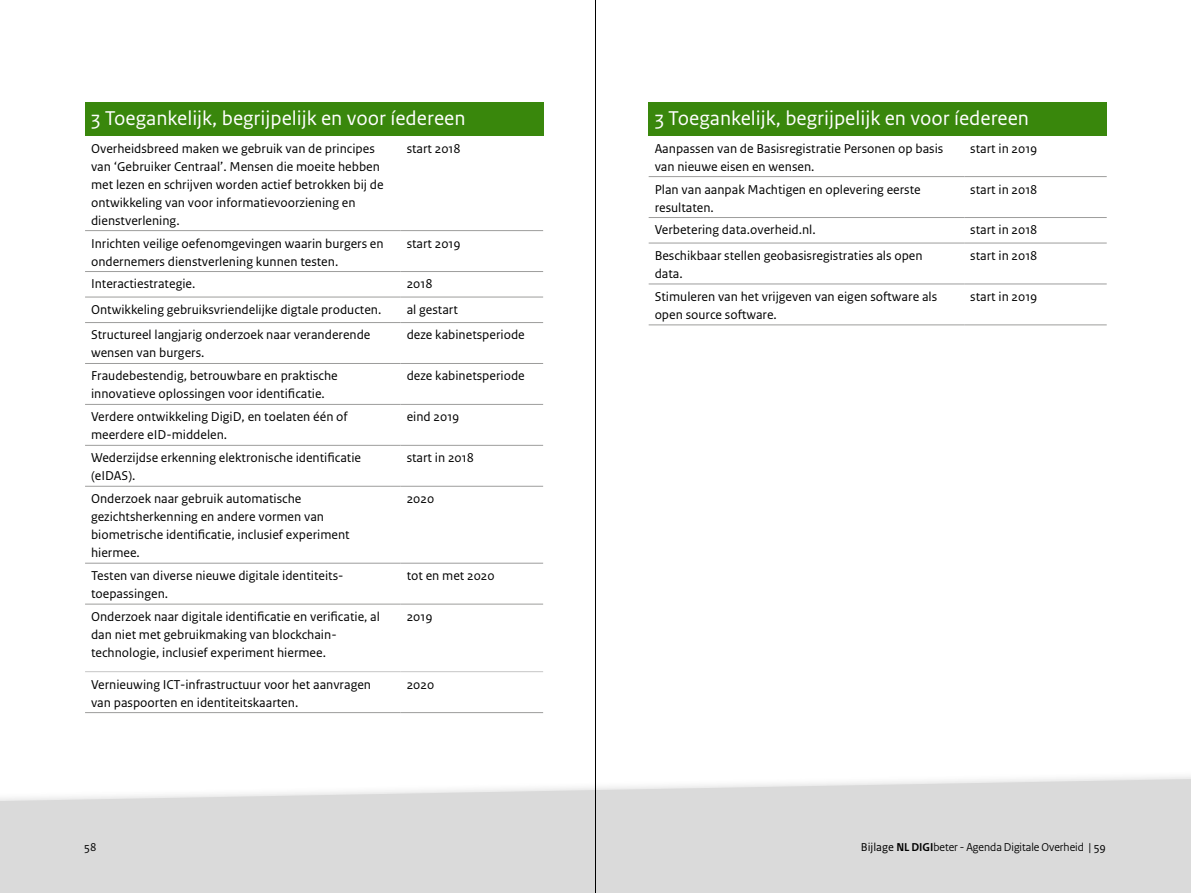
<style>
.page{position:relative;width:1191px;height:893px;background:#fff}
.page>*{position:absolute;margin:0;border:0;box-sizing:border-box;transform-origin:0 0}
.Tabel_kop_def{font:21px "Rijksoverheid Sans Text";color:#fff}
.Brood_tabel{font:13.5px/18px "Rijksoverheid Sans Text";color:#000}
.t1{font:12px "Rijksoverheid Sans Heading";color:#000}
.t2{font:12px "Rijksoverheid Sans Text";color:#000}
.s1{font-family:"Rijksoverheid Sans Text"}
.s2{font-weight:700}
</style>
<div class="page">
<svg style="left:0;top:779px;width:1191px;height:114px;background:#ddd"></svg>
<div style="left:85px;top:102px;width:458px;height:34px;background:#39870c"></div>
<hr style="left:85px;top:712px;width:316px;height:1px;background:#9d9d9c">
<hr style="left:401px;top:712px;width:142px;height:1px;background:#9d9d9c">
<hr style="left:85px;top:671px;width:316px;height:1px;background:#c6c6c6">
<hr style="left:401px;top:671px;width:142px;height:1px;background:#c6c6c6">
<hr style="left:85px;top:230px;width:316px;height:1px;background:#9d9d9c">
<hr style="left:401px;top:230px;width:142px;height:1px;background:#9d9d9c">
<hr style="left:85px;top:271px;width:316px;height:1px;background:#9d9d9c">
<hr style="left:401px;top:271px;width:142px;height:1px;background:#9d9d9c">
<hr style="left:85px;top:297px;width:316px;height:1px;background:#9d9d9c">
<hr style="left:401px;top:297px;width:142px;height:1px;background:#9d9d9c">
<hr style="left:85px;top:322px;width:316px;height:1px;background:#9d9d9c">
<hr style="left:401px;top:322px;width:142px;height:1px;background:#9d9d9c">
<hr style="left:85px;top:363px;width:316px;height:1px;background:#9d9d9c">
<hr style="left:401px;top:363px;width:142px;height:1px;background:#9d9d9c">
<hr style="left:85px;top:404px;width:316px;height:1px;background:#9d9d9c">
<hr style="left:401px;top:404px;width:142px;height:1px;background:#9d9d9c">
<hr style="left:85px;top:445px;width:316px;height:1px;background:#9d9d9c">
<hr style="left:401px;top:445px;width:142px;height:1px;background:#9d9d9c">
<hr style="left:85px;top:486px;width:316px;height:1px;background:#9d9d9c">
<hr style="left:401px;top:486px;width:142px;height:1px;background:#9d9d9c">
<hr style="left:85px;top:563px;width:316px;height:1px;background:#9d9d9c">
<hr style="left:401px;top:563px;width:142px;height:1px;background:#9d9d9c">
<hr style="left:85px;top:604px;width:316px;height:1px;background:#9d9d9c">
<hr style="left:401px;top:604px;width:142px;height:1px;background:#9d9d9c">
<div style="left:648px;top:102px;width:458px;height:34px;background:#39870c"></div>
<hr style="left:648px;top:176px;width:316px;height:1px;background:#9d9d9c">
<hr style="left:964px;top:176px;width:142px;height:1px;background:#9d9d9c">
<hr style="left:648px;top:217px;width:316px;height:1px;background:#9d9d9c">
<hr style="left:964px;top:217px;width:142px;height:1px;background:#9d9d9c">
<hr style="left:648px;top:243px;width:316px;height:1px;background:#9d9d9c">
<hr style="left:964px;top:243px;width:142px;height:1px;background:#9d9d9c">
<hr style="left:648px;top:284px;width:316px;height:1px;background:#9d9d9c">
<hr style="left:964px;top:284px;width:142px;height:1px;background:#9d9d9c">
<hr style="left:648px;top:325px;width:316px;height:1px;background:#9d9d9c">
<hr style="left:964px;top:325px;width:142px;height:1px;background:#9d9d9c">
<hr style="left:595px;top:0;width:1px;height:893px;background:#000">
<p class="Tabel_kop_def" style="left:91px;top:106px;width:376px">3 Toegankelijk, begrijpelijk en voor íedereen</p>
<p class="Brood_tabel" style="left:91px;top:139px;width:294px">Overheidsbreed maken we gebruik van de principes van ‘Gebruiker Centraal’. Mensen die moeite hebben met lezen en schrijven worden actief betrokken bij de ontwikkeling van voor informatievoorziening en dienstverlening.</p>
<p class="Brood_tabel" style="left:407px;top:139px;width:56px">start 2018</p>
<p class="Brood_tabel" style="left:91px;top:234px;width:294px">Inrichten veilige oefenomgevingen waarin burgers en ondernemers dienstverlening kunnen testen.</p>
<p class="Brood_tabel" style="left:407px;top:234px;width:56px">start 2019</p>
<p class="Brood_tabel" style="left:91px;top:275px;width:106px">Interactiestrategie.</p>
<p class="Brood_tabel" style="left:407px;top:275px;width:27px">2018</p>
<p class="Brood_tabel" style="left:91px;top:301px;width:292px">Ontwikkeling gebruiksvriendelijke digtale producten.</p>
<p class="Brood_tabel" style="left:407px;top:301px;width:53px">al gestart</p>
<p class="Brood_tabel" style="left:91px;top:326px;width:281px">Structureel langjarig onderzoek naar veranderende wensen van burgers.</p>
<p class="Brood_tabel" style="left:407px;top:326px;width:120px">deze kabinetsperiode</p>
<p class="Brood_tabel" style="left:91px;top:367px;width:248px">Fraudebestendig, betrouwbare en praktische innovatieve oplossingen voor identificatie.</p>
<p class="Brood_tabel" style="left:407px;top:367px;width:120px">deze kabinetsperiode</p>
<p class="Brood_tabel" style="left:91px;top:408px;width:258px">Verdere ontwikkeling DigiD, en toelaten één of meerdere eID-middelen.</p>
<p class="Brood_tabel" style="left:407px;top:408px;width:54px">eind 2019</p>
<p class="Brood_tabel" style="left:91px;top:449px;width:271px">Wederzijdse erkenning elektronische identificatie (eIDAS).</p>
<p class="Brood_tabel" style="left:407px;top:449px;width:69px">start in 2018</p>
<p class="Brood_tabel" style="left:91px;top:490px;width:260px">Onderzoek naar gebruik automatische gezichtsherkenning en andere vormen van biometrische identificatie, inclusief experiment hiermee.</p>
<p class="Brood_tabel" style="left:407px;top:490px;width:29px">2020</p>
<p class="Brood_tabel" style="left:91px;top:567px;width:252px">Testen van diverse nieuwe digitale identiteits&shy;toepassingen.</p>
<p class="Brood_tabel" style="left:407px;top:567px;width:89px">tot en met 2020</p>
<p class="Brood_tabel" style="left:91px;top:608px;width:290px">Onderzoek naar digitale identificatie en verificatie, al dan niet met gebruikmaking van blockchain&shy;technologie, inclusief experiment hiermee.</p>
<p class="Brood_tabel" style="left:407px;top:608px;width:27px">2019</p>
<p class="Brood_tabel" style="left:91px;top:675px;width:281px">Vernieuwing ICT-infrastructuur voor het aanvragen van paspoorten en identiteitskaarten.</p>
<p class="Brood_tabel" style="left:407px;top:675px;width:29px">2020</p>
<p class="Tabel_kop_def" style="left:654px;top:106px;width:376px">3 Toegankelijk, begrijpelijk en voor íedereen</p>
<p class="Brood_tabel" style="left:654px;top:139px;width:290px">Aanpassen van de Basisregistratie Personen op basis van nieuwe eisen en wensen.</p>
<p class="Brood_tabel" style="left:970px;top:139px;width:69px">start in 2019</p>
<p class="Brood_tabel" style="left:654px;top:180px;width:268px">Plan van aanpak Machtigen en oplevering eerste resultaten.</p>
<p class="Brood_tabel" style="left:970px;top:180px;width:69px">start in 2018</p>
<p class="Brood_tabel" style="left:654px;top:221px;width:163px">Verbetering data.overheid.nl.</p>
<p class="Brood_tabel" style="left:970px;top:221px;width:69px">start in 2018</p>
<p class="Brood_tabel" style="left:654px;top:247px;width:269px">Beschikbaar stellen geobasisregistraties als open data.</p>
<p class="Brood_tabel" style="left:970px;top:247px;width:69px">start in 2018</p>
<p class="Brood_tabel" style="left:654px;top:288px;width:284px">Stimuleren van het vrijgeven van eigen software als open source software.</p>
<p class="Brood_tabel" style="left:970px;top:288px;width:69px">start in 2019</p>
<p class="t2" style="left:84px;top:840px;width:14px">58</p>
<p class="t1" style="left:861px;top:840px;width:246px"><span class="s1">Bijlage</span> <span class="s2">NL DIGI</span>beter - Agenda Digitale Overheid <span class="s1">| 59</span></p>
</div>
